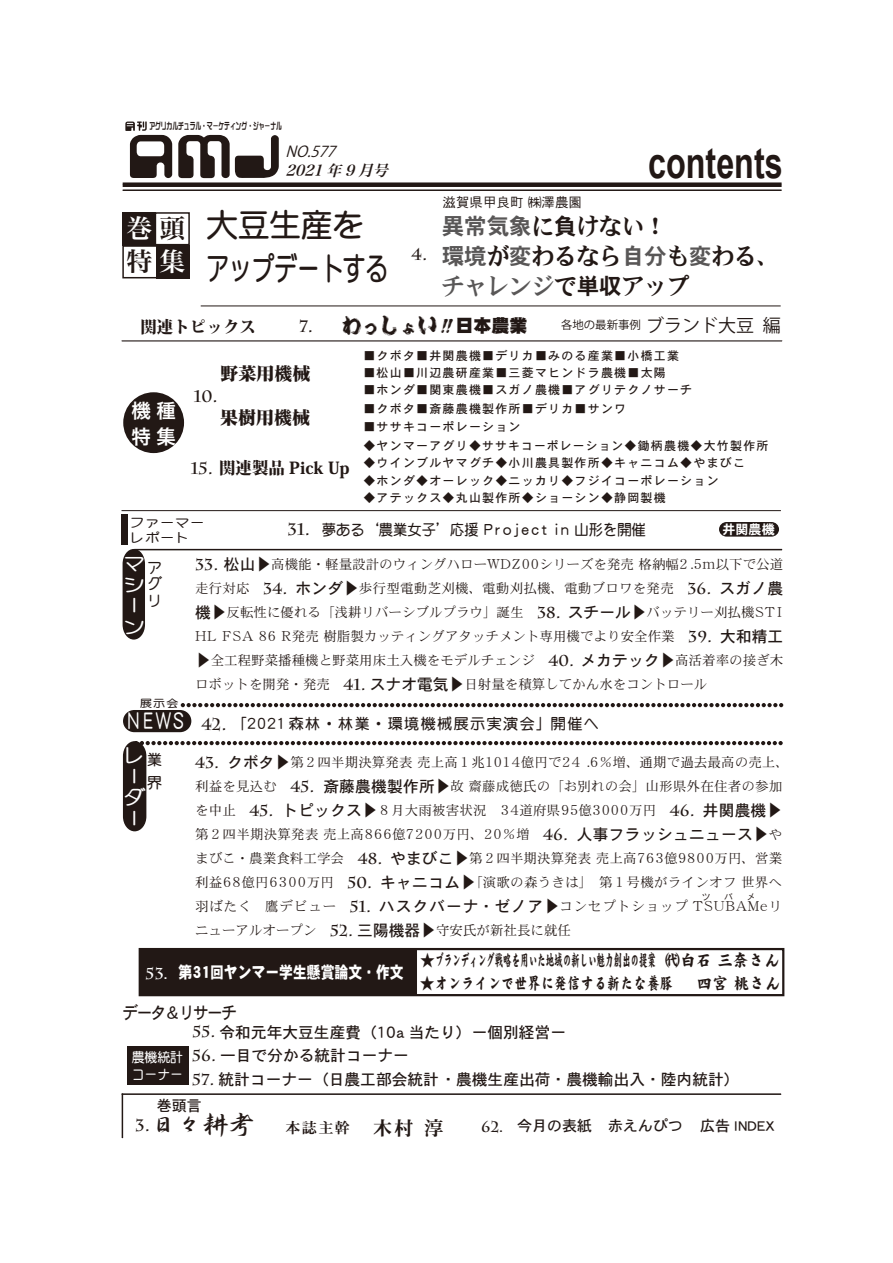
<style>
.page{position:relative;width:893px;height:1263px;background:#fff}
.page>*{position:absolute;margin:0;border:0;box-sizing:border-box;transform-origin:0 0}
.t1{font:700 42.45px "Arial";color:#221815;scale:.76 1}
.t2{font:31.5px/43.5px "DFUD Maru Gothic Std W6";color:#221815}
.t3{font:25.95px "DFSN Gyo Sho Std W5";color:#221815}
.t4{font:25.8px/32.8px "Hira Min Pro N W6";color:#fff}
.t5{font:22.5px/30px "DF Comic Std N W7";color:#221815}
.t6{font:19.5px/25.5px "Hira Kaku Pro N W6";color:#fff}
.t7{font:19.2px/21px "DF Maru Gothic Std W7";color:#fff;scale:1.18 1}
.t8{font:18px "DF Mincho Std W12";color:#221815}
.t9{font:18px "DF Gothic Std W12";color:#221815}
.t10{font:17.55px "DFHS Gothic Std W5";letter-spacing:-.1em;color:#221815;scale:.9 1}
.t11{font:16.5px "DF Kai Sho Std W12";letter-spacing:.05em;color:#221815;scale:.9 1}
.t12{font:800 16.5px "Koz Min Pro";color:#221815}
.t13{font:16.5px "DFHS Gothic Std W9";color:#fff;scale:.84 1}
.t14{font:16.5px "DF Kai Sho Std W12";letter-spacing:.1em;color:#221815;scale:.9 1}
.t15{font:700 16.5px "Charlemagne Std";color:#221815}
.t16{font:15.75px "DFHS Gothic Std W5";color:#221815}
.t17{font:15px "DF Maru Gothic Std W7";letter-spacing:.1em;color:#221815}
.t18{font:15px "DF Maru Gothic Std W7";color:#221815;scale:.95 1}
.t19{font:15px "DFHS Gothic Std W5";color:#221815}
.t20{font:italic 15px "Hira Min Pro N W6";color:#221815}
.t21{font:italic 15px "Koz Go Pro";color:#221815}
.t22{font:15px/16.5px "DF Maru Gothic Std W7";color:#221815;text-align:justify}
.t23{font:13.5px/24px "DFHS Mincho Std W3";color:#221815}
.t24{font:13.5px "DFHS Gothic Std W3";color:#221815}
.t25{font:13.5px/16.5px "DF Maru Gothic Std W7";color:#fff;scale:.95 1}
.t26{font:13.05px "DFHS Gothic Std W7";color:#fff}
.t27{font:12.45px/15px "DF Maru Gothic Std W7";color:#221815;scale:1.2 1}
.t28{font:12px "DFHS Gothic Std W5";letter-spacing:.1em;color:#221815}
.t29{font:11.4px "Koz Go Pro";color:#221815}
.t30{font:10.5px "DF Maru Gothic Std W7";color:#221815;scale:1.14 1}
.t31{font:9px "DF So Gei Std W7";color:#221815;scale:.64 1}
.t32{font:9px "DFHS Gothic Std W3";color:#221815}
.s1{color:#221815}
.s2{color:#595757}
.s3{font-size:18px}
.s4{font-family:"Charlemagne Std";font-weight:700}
.s5{font-family:"Charlemagne Std";font-weight:700;font-size:16.5px}
.s6{font-family:"Charlemagne Std";font-weight:700;font-size:15.75px}
.s7{font-family:"DFHS Gothic Std W5";font-size:15.75px}
.s8{font-family:"Koz Go Pro";font-size:15.75px}
.s9{font-size:22.5px;color:#fff}
.s10{font-family:"DFHS Gothic Std W5"}
.s11{font-family:"DFHS Mincho Std W7";font-size:15px}
.s12{font-family:"DFHS Mincho Std W7";font-size:19.5px}
</style>
<div class="page">
<svg style="left:178px;top:135px;width:101px;height:43px"></svg>
<svg style="left:125px;top:121px;width:47px;height:57px"></svg>
<div style="left:139px;top:948px;width:645px;height:48px;border:2px solid #221815"></div>
<hr style="left:122px;top:1093px;width:1px;height:45px;background:#221815">
<hr style="left:122px;top:1093px;width:659px;height:2px;background:#221815">
<div style="left:127px;top:1046px;width:62px;height:39px;background:#221815"></div>
<div style="left:123px;top:710px;width:68px;height:22px;background:#221815;border-radius:11px"></div>
<svg style="left:181px;top:703px;width:602px;height:4px"></svg>
<div style="left:123px;top:182px;width:659px;height:5px;background:#221815"></div>
<hr style="left:123px;top:189px;width:659px;height:2px;background:#221815">
<div style="left:122px;top:212px;width:34px;height:34px;background:#221815"></div>
<div style="left:155px;top:212px;width:35px;height:33px;background:#fff;border:2px solid #221815"></div>
<div style="left:156px;top:245px;width:34px;height:34px;background:#221815"></div>
<div style="left:122px;top:245px;width:36px;height:33px;background:#fff;border:2px solid #221815"></div>
<hr style="left:122px;top:341px;width:660px;height:1px;background:#221815">
<hr style="left:134px;top:549px;width:648px;height:1px;background:#221815">
<div style="left:140px;top:949px;width:277px;height:46px;background:#221815"></div>
<svg style="left:123px;top:549px;width:22px;height:91px"></svg>
<svg style="left:123px;top:741px;width:660px;height:90px"></svg>
<div style="left:123px;top:392px;width:61px;height:61px;background:#221815;border-radius:50%"></div>
<hr style="left:122px;top:510px;width:659px;height:1px;background:#221815">
<div style="left:719px;top:522px;width:60px;height:15px;background:#221815;border-radius:7px"></div>
<div style="left:122px;top:514px;width:6px;height:31px;background:#221815"></div>
<hr style="left:201px;top:306px;width:580px;height:1px;background:#221815">
<p class="t31" style="left:149px;top:121px;width:209px">アグリカルチュラル・マーケティング・ジャーナル</p>
<p class="t21" style="left:286px;top:142px;width:57px">NO.577</p>
<h3 class="t4" style="left:127px;top:210px;width:60px">巻<span class="s1">頭特</span>集</h3>
<p class="t20" style="left:286px;top:157px;width:110px">2021 年 9 月号</p>
<h2 class="t2" style="left:207px;top:201px;width:183px">大豆生産をアップデートする</h2>
<p class="t15" style="left:412px;top:244px;width:17px">4.</p>
<p class="t24" style="left:443px;top:194px;width:141px">滋賀県甲良町 ㈱澤農園</p>
<h1 class="t1" style="left:648px;top:135px;width:179px">contents</h1>
<h3 class="t5" style="left:442px;top:207px;width:339px"><span class="s2">異常気象</span>に負けない！<br><span class="s2">環境</span>が<span class="s2">変</span>わるなら<span class="s2">自分</span>も<span class="s2">変</span>わる、<span class="s2">チャレンジ</span>で単収アップ</h3>
<p class="t12" style="left:140px;top:315px;width:117px">関連トピックス</p>
<p class="t15" style="left:299px;top:317px;width:16px">7.</p>
<h3 class="t9" style="left:455px;top:315px;width:73px">日本農業</h3>
<p class="t29" style="left:561px;top:318px;width:221px">各地の最新事例 <span class="s3">ブランド大豆 編</span></p>
<h3 class="t6" style="left:131px;top:397px;width:46px">機種特集</h3>
<h3 class="t8" style="left:221px;top:363px;width:91px">野菜用機械</h3>
<p class="t15" style="left:194px;top:387px;width:26px">10.</p>
<h3 class="t8" style="left:220px;top:408px;width:91px">果樹用機械</h3>
<p class="t12" style="left:191px;top:456px;width:160px"><span class="s4">15.</span> 関連製品 Pick Up</p>
<p class="t28" style="left:363px;top:349px;width:317px">■クボタ■井関農機■デリカ■みのる産業■小橋工業</p>
<p class="t28" style="left:363px;top:366px;width:304px">■松山■川辺農研産業■三菱マヒンドラ農機■太陽</p>
<p class="t28" style="left:363px;top:383px;width:330px">■ホンダ■関東農機■スガノ農機■アグリテクノサーチ</p>
<p class="t28" style="left:363px;top:403px;width:264px">■クボタ■斎藤農機製作所■デリカ■サンワ</p>
<p class="t28" style="left:363px;top:420px;width:159px">■ササキコーポレーション</p>
<p class="t28" style="left:363px;top:439px;width:407px">◆ヤンマーアグリ◆ササキコーポレーション◆鋤柄農機◆大竹製作所</p>
<p class="t28" style="left:363px;top:457px;width:383px">◆ウインブルヤマグチ◆小川農具製作所◆キャニコム◆やまびこ</p>
<p class="t28" style="left:363px;top:474px;width:357px">◆ホンダ◆オーレック◆ニッカリ◆フジイコーポレーション</p>
<p class="t28" style="left:363px;top:491px;width:304px">◆アテックス◆丸山製作所◆ショーシン◆静岡製機</p>
<p class="t27" style="left:130px;top:515px;width:64px">ファーマーレポート</p>
<p class="t18" style="left:288px;top:521px;width:379px"><span class="s5">31.</span> 夢ある‘農業女子’応援 Ｐｒｏｊｅｃｔ ｉｎ 山形を開催</p>
<p class="t26" style="left:722px;top:522px;width:54px">井関農機</p>
<h3 class="t7" style="left:123px;top:552px;width:19px">マシーン</h3>
<p class="t22" style="left:147px;top:559px;width:16px">アグリ</p>
<p class="t23" style="left:194px;top:552px;width:594px"><span class="s6">33.</span> <span class="s7">松山</span><span class="s8">▶</span>高機能・軽量設計のウィングハローＷＤＺ００シリーズを発売 格納幅２.５ｍ以下で公道走行対応　<span class="s6">34.</span> <span class="s7">ホンダ</span><span class="s8">▶</span>歩行型電動芝刈機、電動刈払機、電動ブロワを発売　<span class="s6">36.</span> <span class="s7">スガノ農機</span><span class="s8">▶</span>反転性に優れる「浅耕リバーシブルプラウ」誕生　<span class="s6">38.</span> <span class="s7">スチール</span><span class="s8">▶</span>バッテリー刈払機ＳＴＩＨＬ ＦＳＡ ８６ Ｒ発売 樹脂製カッティングアタッチメント専用機でより安全作業　<span class="s6">39.</span> <span class="s7">大和精工</span><span class="s8">▶</span>全工程野菜播種機と野菜用床土入機をモデルチェンジ　<span class="s6">40.</span> <span class="s7">メカテック</span><span class="s8">▶</span>高活着率の接ぎ木ロボットを開発・発売　<span class="s6">41.</span> <span class="s7">スナオ電気</span><span class="s8">▶</span>日射量を積算してかん水をコントロール</p>
<p class="t30" style="left:140px;top:697px;width:35px">展示会</p>
<p class="t17" style="left:125px;top:716px;width:475px"><span class="s9">ＮＥＷＳ</span> <span class="s5">42.</span> 「２０２１ 森林・林業・環境機械展示実演会」開催へ</p>
<h3 class="t7" style="left:123px;top:744px;width:20px">レーダー</h3>
<p class="t22" style="left:147px;top:748px;width:16px;line-height:23px">業界</p>
<p class="t23" style="left:195px;top:750px;width:595px"><span class="s6">43.</span> <span class="s7">クボタ</span><span class="s8">▶</span>第２四半期決算発表 売上高１兆１０１４億円で２４ .６％増、通期で過去最高の売上、利益を見込む <span class="s6">45.</span> <span class="s7">斎藤農機製作所</span><span class="s8">▶</span>故 齋藤成徳氏の「お別れの会」山形県外在住者の参加を中止　<span class="s6">45.</span> <span class="s7">トピックス</span><span class="s8">▶</span>８月大雨被害状況　３４道府県９５億３０００万円　<span class="s6">46.</span> <span class="s7">井関農機</span><span class="s8">▶</span>第２四半期決算発表 売上高８６６億７２００万円、２０％増　<span class="s6">46.</span> <span class="s7">人事フラッシュニュース</span><span class="s8">▶</span>やまびこ・農業食料工学会　<span class="s6">48.</span> <span class="s7">やまびこ</span><span class="s8">▶</span>第２四半期決算発表 売上高７６３億９８００万円、営業利益６８億円６３００万円　<span class="s6">50.</span> <span class="s7">キャニコム</span><span class="s8">▶</span>「演歌の森うきは」　第１号機がラインオフ 世界へ羽ばたく　鷹デビュー <span class="s6">51.</span> <span class="s7">ハスクバーナ・ゼノア</span><span class="s8">▶</span>コンセプトショップ ＴＳＵＢＡＭｅリニューアルオープン　<span class="s6">52.</span> <span class="s7">三陽機器</span><span class="s8">▶</span>守安氏が新社長に就任</p>
<p class="t32" style="left:702px;top:891px;width:10px">ツ</p>
<p class="t32" style="left:724px;top:891px;width:10px">バ</p>
<p class="t32" style="left:747px;top:891px;width:10px">メ</p>
<p class="t13" style="left:146px;top:963px;width:309px"><span class="s6">53</span><span class="s10">.</span> 第３１回ヤンマー学生懸賞論文・作文</p>
<p class="t10" style="left:123px;top:1003px;width:129px">データ＆リサーチ</p>
<p class="t11" style="left:420px;top:951px;width:401px">★ブランディング戦略を用いた地域の新しい魅力創出の提案 ㈹白石 三奈さん</p>
<p class="t14" style="left:420px;top:974px;width:283px">★オンラインで世界に発信する新たな養豚</p>
<p class="t11" style="left:697px;top:974px;width:94px">四宮 桃さん</p>
<p class="t25" style="left:132px;top:1049px;width:56px">農機統計コーナー</p>
<p class="t16" style="left:192px;top:1023px;width:375px"><span class="s4">55.</span> 令和元年大豆生産費（１０a 当たり）ー個別経営ー</p>
<p class="t16" style="left:192px;top:1047px;width:234px"><span class="s4">56.</span> 一目で分かる統計コーナー　</p>
<p class="t16" style="left:192px;top:1071px;width:549px"><span class="s4">57.</span> 統計コーナー（日農工部会統計 ・農機生産出荷・農機輸出入・陸内統計）</p>
<p class="t19" style="left:157px;top:1097px;width:46px">巻頭言</p>
<h3 class="t3" style="left:135px;top:1112px;width:310px"><sup>3.</sup>日々耕考 <span class="s11">本誌主幹</span><span class="s12">　木村 淳</span></h3>
<p class="t19" style="left:481px;top:1118px;width:295px"><span class="s4">62</span>. 今月の表紙 赤えんぴつ 広告 INDEX</p>
</div>
